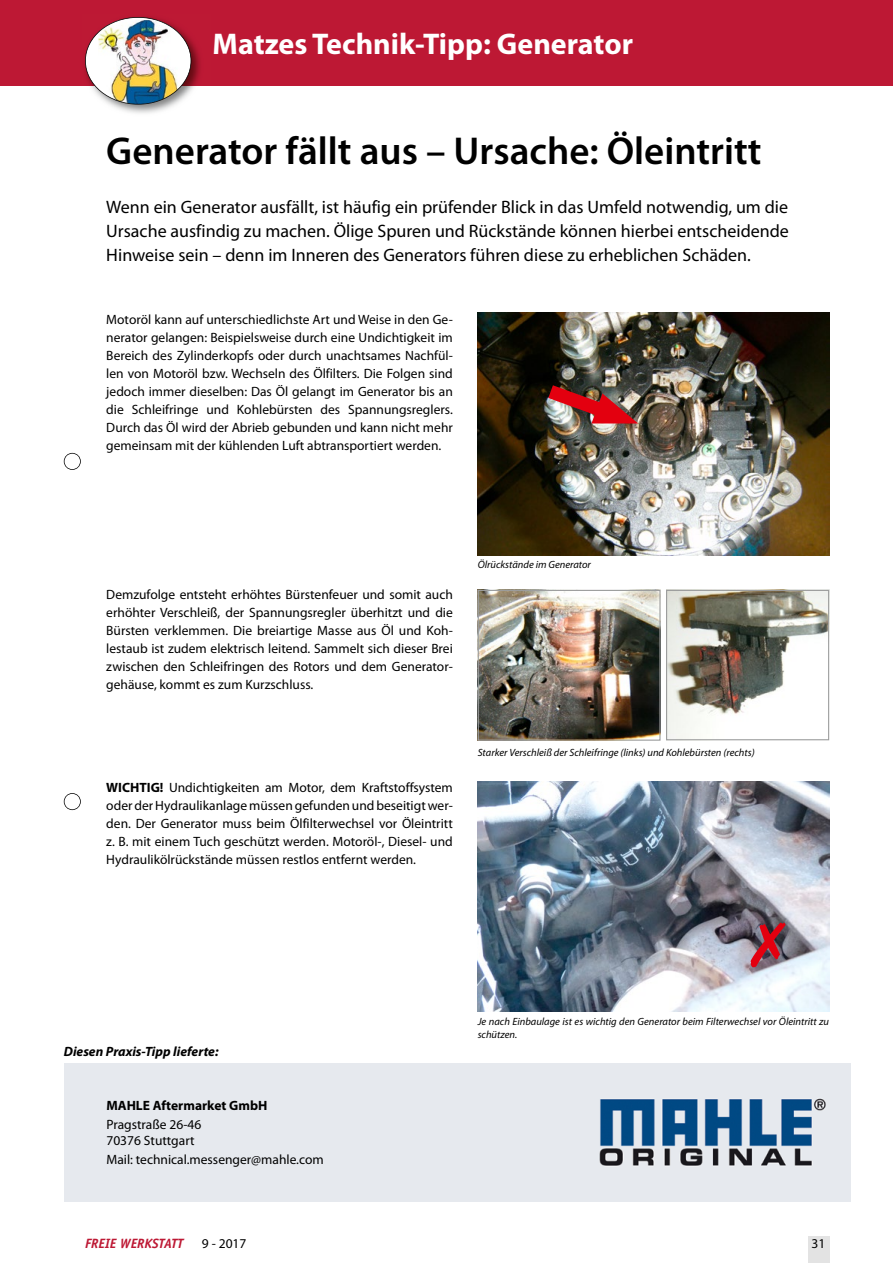
<style>
.page{position:relative;width:893px;height:1263px;background:#fff}
.page>*{position:absolute;margin:0;border:0;box-sizing:border-box;transform-origin:0 0}
.t1{font:600 39px "Myriad Pro";color:#000}
.t2{font:700 30px "Myriad Pro";color:#fff}
.t3{font:18px/24px "Myriad Pro";color:#000;text-align:justify}
.t4{font:13.5px/18px "Myriad Pro";color:#000;text-align:justify}
.t5{font:italic 700 13.5px "Myriad Pro";color:#000}
.t6{font:700 13.5px "Myriad Pro";color:#000}
.t7{font:italic 700 13.5px "Officina Sans";color:#bd1834}
.t8{font:italic 10.5px/12.6px "Myriad Pro";color:#000}
.s1{font-weight:700}
</style>
<div class="page">
<div style="left:808px;top:1236px;width:21px;height:27px;background:#e3e3e3"></div>
<div style="left:0;top:0;width:893px;height:85px;background:#bd1834"></div>
<img style="left:83px;top:40px;width:127px;height:73px">
<img style="left:85px;top:17px;width:106px;height:88px">
<svg style="left:64px;top:453px;width:17px;height:17px"></svg>
<svg style="left:64px;top:793px;width:17px;height:17px"></svg>
<div style="left:64px;top:1063px;width:787px;height:139px;background:#e6e9ee"></div>
<img style="left:599px;top:1098px;width:227px;height:68px">
<img style="left:480px;top:592px;width:179px;height:147px">
<div style="left:478px;top:590px;width:183px;height:151px;border:1px solid #9c9d9d"></div>
<img style="left:478px;top:312px;width:351px;height:244px">
<img style="left:668px;top:592px;width:159px;height:146px">
<div style="left:666px;top:590px;width:163px;height:150px;border:1px solid #9c9d9d"></div>
<img style="left:478px;top:782px;width:351px;height:229px">
<img style="left:533px;top:374px;width:105px;height:58px">
<svg style="left:750px;top:922px;width:36px;height:45px;background:#6c6875"></svg>
<h2 class="t2" style="left:213px;top:24px;width:422px">Matzes Technik-Tipp: Generator</h2>
<h1 class="t1" style="left:106px;top:126px;width:657px">Generator fällt aus – Ursache: Öleintritt</h1>
<p class="t3" style="left:106px;top:195px;width:684px">Wenn ein Generator ausfällt, ist häufig ein prüfender Blick in das Umfeld notwendig, um die Ursache ausfindig zu machen. Ölige Spuren und Rückstände können hierbei entscheidende Hinweise sein – denn im Inneren des Generators führen diese zu erheblichen Schäden.</p>
<p class="t4" style="left:106px;top:310px;width:348px">Motoröl kann auf unterschiedlichste Art und Weise in den Ge&shy;nerator gelangen: Beispielsweise durch eine Undichtigkeit im Bereich des Zylinderkopfs oder durch unachtsames Nachfül&shy;len von Motoröl bzw. Wechseln des Ölfilters. Die Folgen sind jedoch immer dieselben: Das Öl gelangt im Generator bis an die Schleifringe und Kohlebürsten des Spannungsreglers.<br>Durch das Öl wird der Abrieb gebunden und kann nicht mehr gemeinsam mit der kühlenden Luft abtransportiert werden.</p>
<p class="t4" style="left:106px;top:585px;width:348px">Demzufolge entsteht erhöhtes Bürstenfeuer und somit auch erhöhter Verschleiß, der Spannungsregler überhitzt und die Bürsten verklemmen. Die breiartige Masse aus Öl und Koh&shy;lestaub ist zudem elektrisch leitend. Sammelt sich dieser Brei zwischen den Schleifringen des Rotors und dem Generator&shy;gehäuse, kommt es zum Kurzschluss.</p>
<p class="t4" style="left:106px;top:778px;width:348px"><span class="s1">WICHTIG!</span> Undichtigkeiten am Motor, dem Kraftstoffsystem oder der Hydraulikanlage müssen gefunden und beseitigt wer&shy;den. Der Generator muss beim Ölfilterwechsel vor Öleintritt z. B. mit einem Tuch geschützt werden. Motoröl-, Diesel- und Hydraulikölrückstände müssen restlos entfernt werden.</p>
<p class="t8" style="left:478px;top:558px;width:115px">Ölrückstände im Generator</p>
<p class="t8" style="left:478px;top:746px;width:278px">Starker Verschleiß der Schleifringe (links) und Kohlebürsten (rechts)</p>
<p class="t5" style="left:64px;top:1043px;width:156px">Diesen Praxis-Tipp lieferte:</p>
<p class="t6" style="left:106px;top:1096px;width:162px">MAHLE Aftermarket GmbH</p>
<p class="t4" style="left:106px;top:1116px;width:96px;line-height:16.2px">Pragstraße 26-46<br>70376 Stuttgart</p>
<p class="t4" style="left:106px;top:1151px;width:219px">Mail: technical.messenger@mahle.com</p>
<p class="t8" style="left:478px;top:1015px;width:353px">Je nach Einbaulage ist es wichtig den Generator beim Filterwechsel vor Öleintritt zu schützen.</p>
<p class="t7" style="left:85px;top:1235px;width:100px">FREIE WERKSTATT</p>
<p class="t4" style="left:202px;top:1234px;width:46px">9 - 2017</p>
<p class="t4" style="left:812px;top:1234px;width:15px">31</p>
</div>
